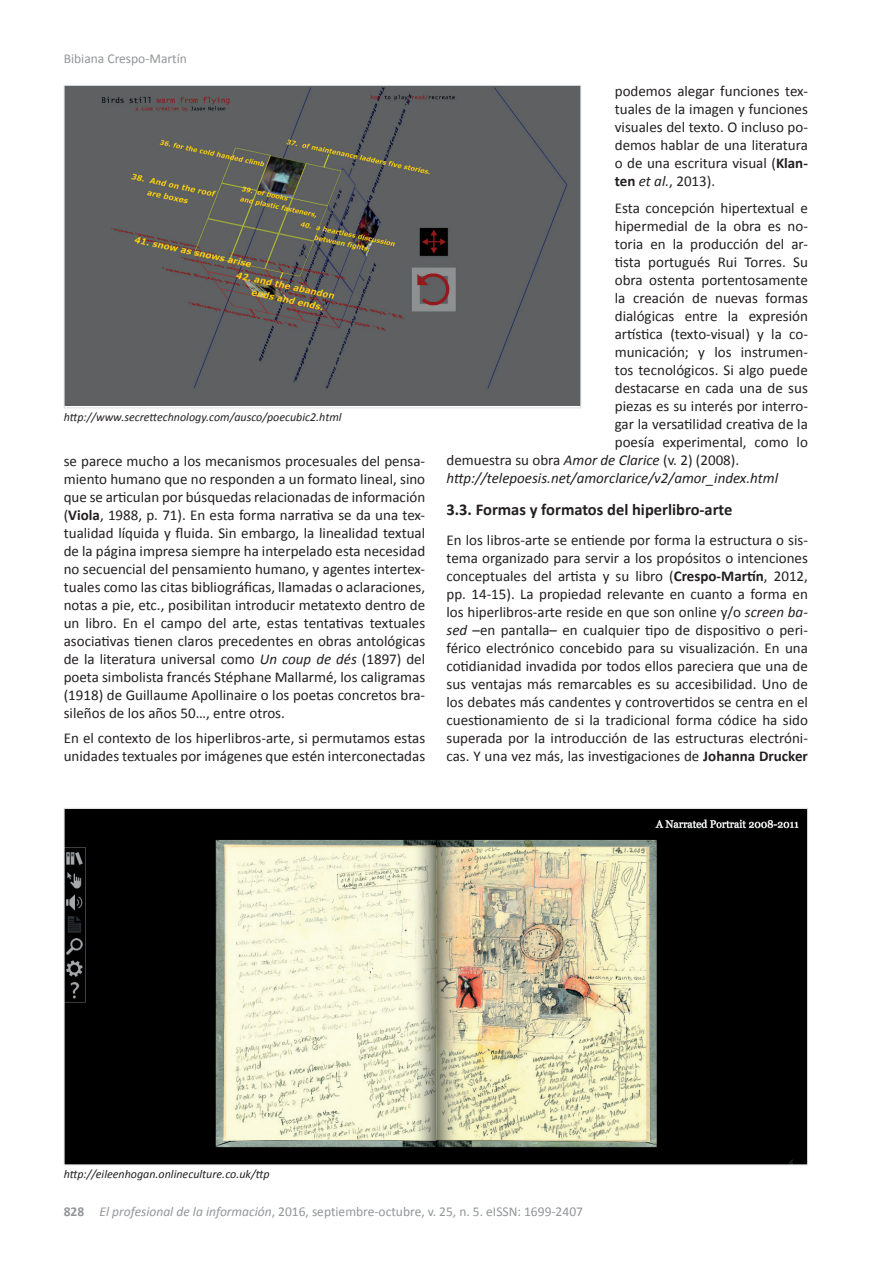
<style>
.page{position:relative;width:893px;height:1263px;background:#fff}
.page>*{position:absolute;margin:0;border:0;box-sizing:border-box;transform-origin:0 0}
.t1{font:700 16.5px "Calibri";color:#231f20}
.t2{font:15px/18px "Calibri";color:#231f20;text-align:justify}
.t3{font:italic 15px "Calibri";color:#231f20}
.t4{font:13.5px "Calibri";color:#939598}
.t5{font:italic 12px "Calibri";color:#231f20}
.s1{font-weight:700}
.s2{font-style:italic}
</style>
<div class="page">
<img style="left:66px;top:87px;width:513px;height:319px">
<div style="left:64px;top:85px;width:517px;height:323px;border:1px solid #dcdddf"></div>
<img style="left:66px;top:810px;width:740px;height:353px">
<p class="t4" style="left:64px;top:50px;width:125px">Bibiana Crespo-Martín</p>
<p class="t5" style="left:64px;top:409px;width:279px">http://www.secrettechnology.com/ausco/poecubic2.html</p>
<p class="t2" style="left:64px;top:452px;width:363px">se parece mucho a los mecanismos procesuales del pensa&shy;miento humano que no responden a un formato lineal, sino que se articulan por búsquedas relacionadas de información (<span class="s1">Viola</span>, 1988, p. 71). En esta forma narrativa se da una tex&shy;tualidad líquida y fluida. Sin embargo, la linealidad textual de la página impresa siempre ha interpelado esta necesidad no secuencial del pensamiento humano, y agentes intertex&shy;tuales como las citas bibliográficas, llamadas o aclaraciones, notas a pie, etc., posibilitan introducir metatexto dentro de un libro. En el campo del arte, estas tentativas textuales asociativas tienen claros precedentes en obras antológicas de la literatura universal como <span class="s2">Un coup de dés</span> (1897) del poeta simbolista francés Stéphane Mallarmé, los caligramas (1918) de Guillaume Apollinaire o los poetas concretos bra&shy;sileños de los años 50…, entre otros.</p>
<p class="t2" style="left:64px;top:729px;width:363px">En el contexto de los hiperlibros-arte, si permutamos estas unidades textuales por imágenes que estén interconectadas</p>
<p class="t2" style="left:615px;top:82px;width:195px">podemos alegar funciones tex&shy;tuales de la imagen y funciones visuales del texto. O incluso po&shy;demos hablar de una literatura o de una escritura visual (<span class="s1">Klan&shy;ten</span> <span class="s2">et al.</span>, 2013).</p>
<p class="t2" style="left:615px;top:199px;width:195px">Esta concepción hipertextual e</p>
<p class="t2" style="left:615px;top:217px;width:195px">hipermedial de la obra es no-</p>
<p class="t2" style="left:615px;top:235px;width:195px">toria en la producción del ar-</p>
<p class="t2" style="left:615px;top:253px;width:195px">tista portugués Rui Torres. Su</p>
<p class="t2" style="left:615px;top:271px;width:195px">obra ostenta portentosamente</p>
<p class="t2" style="left:615px;top:289px;width:195px">la creación de nuevas formas</p>
<p class="t2" style="left:615px;top:307px;width:195px">dialógicas entre la expresión</p>
<p class="t2" style="left:615px;top:325px;width:195px">artística (texto-visual) y la co-</p>
<p class="t2" style="left:615px;top:343px;width:195px">municación; y los instrumen-</p>
<p class="t2" style="left:615px;top:361px;width:195px">tos tecnológicos. Si algo puede</p>
<p class="t2" style="left:615px;top:379px;width:195px">destacarse en cada una de sus</p>
<p class="t2" style="left:615px;top:397px;width:195px">piezas es su interés por interro-</p>
<p class="t2" style="left:615px;top:415px;width:195px">gar la versatilidad creativa de la</p>
<p class="t2" style="left:615px;top:433px;width:195px">poesía experimental, como lo</p>
<p class="t2" style="left:446px;top:451px;width:294px">demuestra su obra <span class="s2">Amor de Clarice</span> (v. 2) (2008).</p>
<p class="t3" style="left:446px;top:468px;width:333px">http://telepoesis.net/amorclarice/v2/amor_index.html</p>
<p class="t1" style="left:446px;top:499px;width:287px">3.3. Formas y formatos del hiperlibro-arte</p>
<p class="t2" style="left:446px;top:531px;width:363px">En los libros-arte se entiende por forma la estructura o sis&shy;tema organizado para servir a los propósitos o intenciones conceptuales del artista y su libro (<span class="s1">Crespo-Martín</span>, 2012, pp. 14-15). La propiedad relevante en cuanto a forma en los hiperlibros-arte reside en que son online y/o <span class="s2">screen ba&shy;sed</span> –en pantalla– en cualquier tipo de dispositivo o peri&shy;férico electrónico concebido para su visualización. En una cotidianidad invadida por todos ellos pareciera que una de sus ventajas más remarcables es su accesibilidad. Uno de los debates más candentes y controvertidos se centra en el cuestionamiento de si la tradicional forma códice ha sido superada por la introducción de las estructuras electróni&shy;cas. Y una vez más, las investigaciones de <span class="s1">Johanna Drucker</span></p>
<p class="t5" style="left:64px;top:1166px;width:207px">http://eileenhogan.onlineculture.co.uk/ttp</p>
<p class="t4" style="left:64px;top:1203px;width:521px"><span class="s1">828</span> <span class="s2">El profesional de la información</span>, 2016, septiembre-octubre, v. 25, n. 5. eISSN: 1699-2407</p>
</div>
